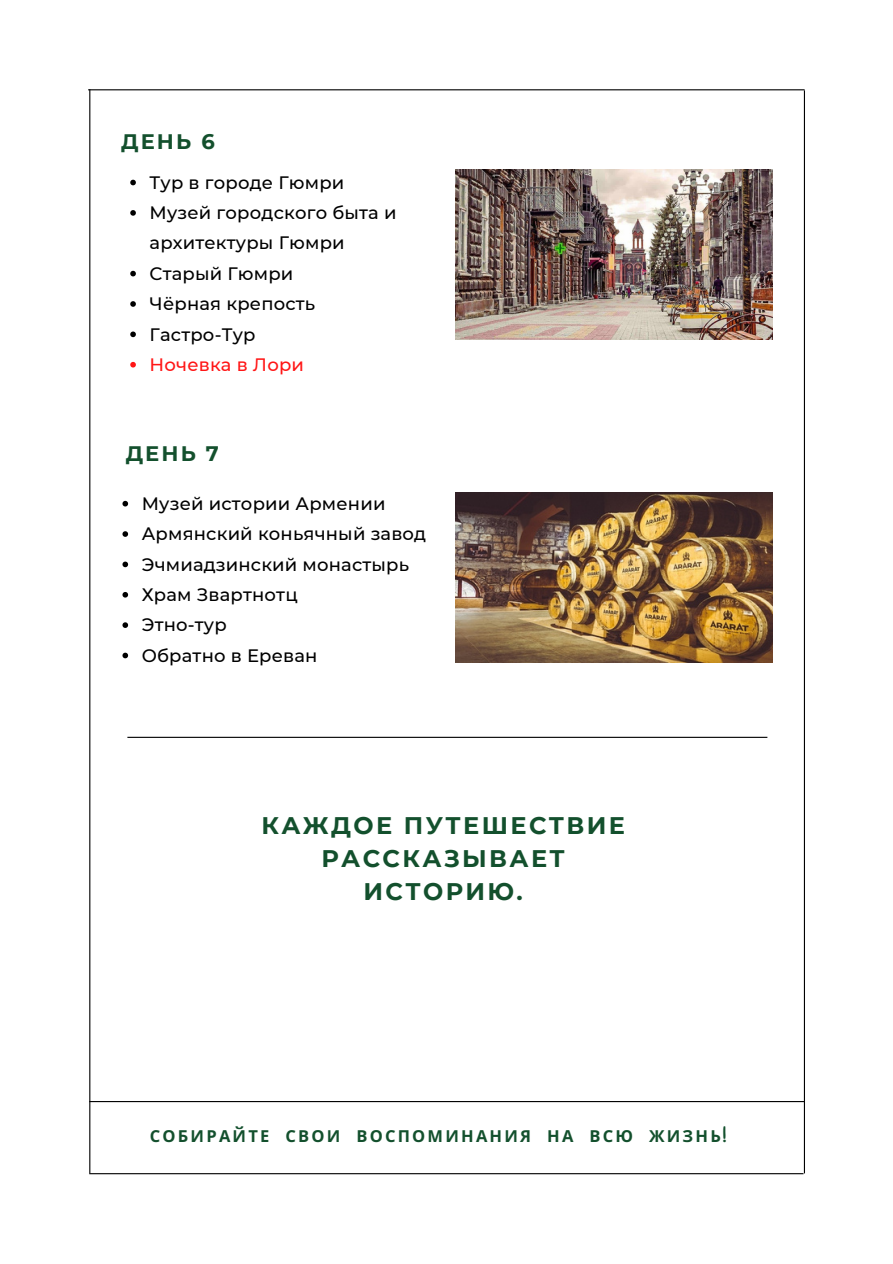
<style>
.page{position:relative;width:893px;height:1264px;background:#fff}
.page>*{position:absolute;margin:0;border:0;box-sizing:border-box;transform-origin:0 0}
.t1{font:700 24px/32.5px "Montserrat";letter-spacing:.1em;color:#13502d;text-align:center}
.t2{font:700 21px "Montserrat";letter-spacing:.1em;color:#13502d}
.t3{font:500 18px/30.3px "Montserrat";letter-spacing:.01em;color:#000}
.t4{font:500 18px "Montserrat";letter-spacing:.01em;color:#ff1616}
.t5{font:700 16.5px "Noto Sans";letter-spacing:.135em;color:#13502d}
.s1{font-family:"NF Ananias Bold";font-weight:400}
</style>
<div class="page">
<hr style="left:89px;top:1100px;width:715px;height:2px;background:#000">
<hr style="left:89px;top:1173px;width:714px;height:1px;background:#000">
<hr style="left:803px;top:90px;width:2px;height:1083px;background:#000">
<hr style="left:89px;top:89px;width:1px;height:1084px;background:#000">
<hr style="left:88px;top:89px;width:716px;height:1px;background:#000">
<img style="left:455px;top:170px;width:317px;height:169px">
<img style="left:455px;top:493px;width:317px;height:169px">
<svg style="left:130px;top:180px;width:6px;height:5px"></svg>
<svg style="left:130px;top:210px;width:6px;height:6px"></svg>
<svg style="left:130px;top:271px;width:6px;height:5px"></svg>
<svg style="left:130px;top:301px;width:6px;height:6px"></svg>
<svg style="left:130px;top:331px;width:6px;height:6px"></svg>
<svg style="left:130px;top:362px;width:6px;height:5px"></svg>
<svg style="left:122px;top:501px;width:6px;height:5px"></svg>
<svg style="left:122px;top:531px;width:6px;height:6px"></svg>
<svg style="left:122px;top:561px;width:6px;height:6px"></svg>
<svg style="left:122px;top:592px;width:6px;height:5px"></svg>
<svg style="left:122px;top:622px;width:6px;height:6px"></svg>
<svg style="left:122px;top:652px;width:6px;height:6px"></svg>
<hr style="left:127px;top:736px;width:640px;height:2px;background:#000">
<p class="t2" style="left:121px;top:129px;width:95px">ДЕНЬ 6</p>
<p class="t3" style="left:150px;top:167px;width:248px">Тур в городе Гюмри<br>Музей городского быта и архитектуры Гюмри<br>Старый Гюмри<br>Чёрная крепость<br>Гастро-Тур</p>
<p class="t4" style="left:150px;top:353px;width:156px">Ночевка в Лори</p>
<p class="t2" style="left:126px;top:440px;width:95px">ДЕНЬ 7</p>
<p class="t3" style="left:142px;top:488px;width:286px">Музей истории Армении<br>Армянский коньячный завод<br>Эчмиадзинский монастырь<br>Храм Звартнотц<br>Этно-тур<br>Обратно в Ереван</p>
<h1 class="t1" style="left:261px;top:809px;width:365px">КАЖДОЕ ПУТЕШЕСТВИЕ<br>РАССКАЗЫВАЕТ<br>ИСТОРИЮ.</h1>
<p class="t5" style="left:150px;top:1124px;width:577px">СОБИРАЙТЕ СВОИ ВОСПОМИНАНИЯ НА ВСЮ ЖИЗНЬ<span class="s1">!</span></p>
</div>
